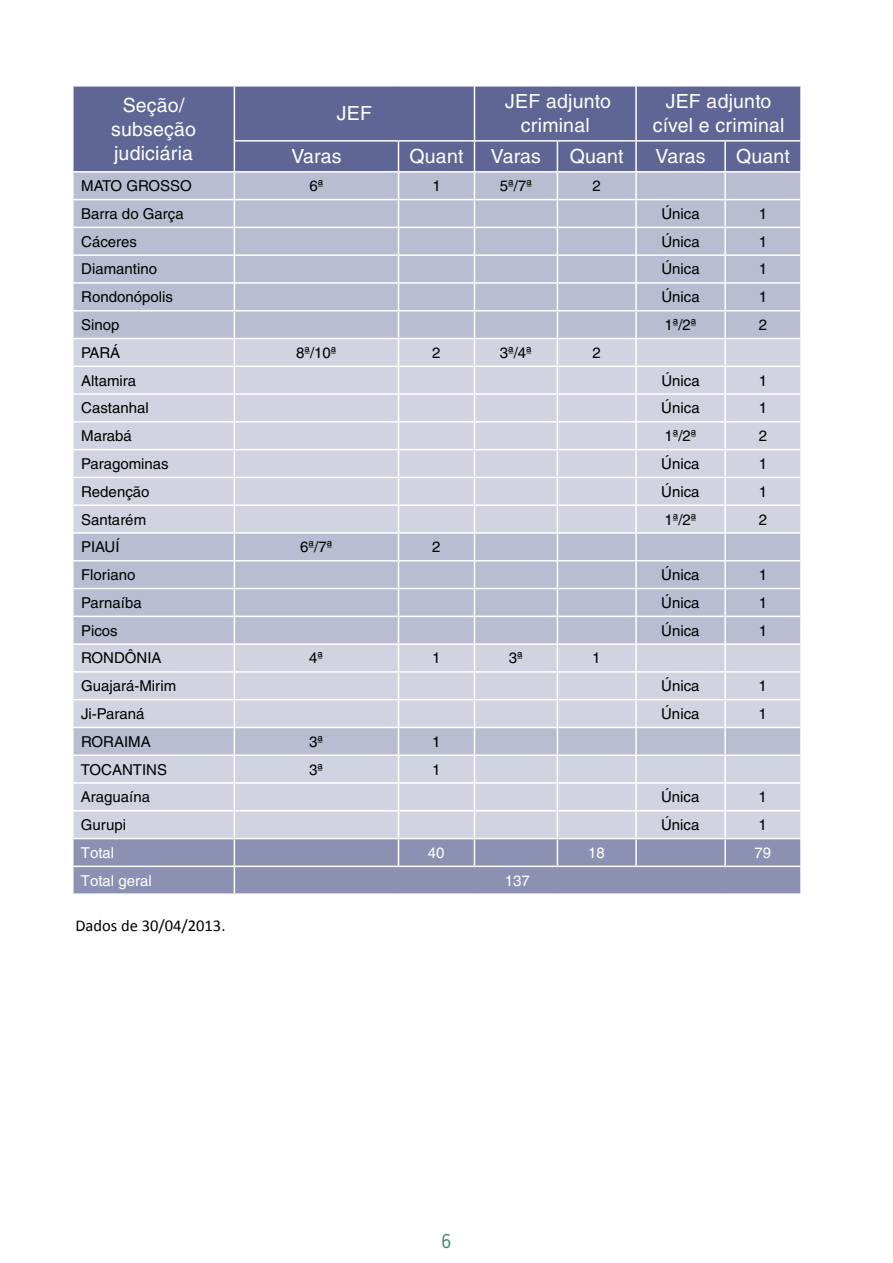
<style>
.page{position:relative;width:893px;height:1263px;background:#fff}
.page>*{position:absolute;margin:0;border:0;box-sizing:border-box;transform-origin:0 0}
.t1{font:21px "Orator Std";color:#3c8476}
.t2{font:19.5px/24px "Helvetica LT Std";letter-spacing:.01em;color:#fff;text-align:center}
.t3{font:16.5px "Calibri";color:#000}
.t4{font:15px "Helvetica";color:#000}
.t5{font:15px "Helvetica";color:#fff}
</style>
<div class="page">
<div style="left:74px;top:87px;width:726px;height:55px;background:#5f6695"></div>
<hr style="left:234px;top:87px;width:1px;height:53px;background:#fff">
<hr style="left:474px;top:87px;width:1px;height:53px;background:#fff">
<hr style="left:635px;top:87px;width:2px;height:53px;background:#fff">
<hr style="left:234px;top:140px;width:164px;height:2px;background:#fff">
<hr style="left:398px;top:140px;width:76px;height:2px;background:#fff">
<hr style="left:474px;top:140px;width:83px;height:2px;background:#fff">
<hr style="left:557px;top:140px;width:79px;height:2px;background:#fff">
<hr style="left:636px;top:140px;width:89px;height:2px;background:#fff">
<hr style="left:725px;top:140px;width:77px;height:2px;background:#fff">
<svg style="left:73px;top:142px;width:728px;height:751px;background:#c1c4d6"></svg>
<hr style="left:398px;top:865px;width:76px;height:2px;background:#fff">
<hr style="left:474px;top:865px;width:83px;height:2px;background:#fff">
<hr style="left:557px;top:865px;width:79px;height:2px;background:#fff">
<hr style="left:636px;top:865px;width:89px;height:2px;background:#fff">
<hr style="left:725px;top:865px;width:77px;height:2px;background:#fff">
<hr style="left:800px;top:867px;width:2px;height:26px;background:#fff">
<h2 class="t2" style="left:111px;top:93px;width:86px">Seção/ subseção judiciária</h2>
<h2 class="t2" style="left:337px;top:101px;width:37px">JEF</h2>
<h2 class="t2" style="left:505px;top:89px;width:107px">JEF adjunto criminal</h2>
<h2 class="t2" style="left:653px;top:89px;width:133px">JEF adjunto cível e criminal</h2>
<h2 class="t2" style="left:291px;top:144px;width:52px">Varas</h2>
<h2 class="t2" style="left:410px;top:144px;width:55px">Quant</h2>
<h2 class="t2" style="left:491px;top:144px;width:52px">Varas</h2>
<h2 class="t2" style="left:570px;top:144px;width:55px">Quant</h2>
<h2 class="t2" style="left:656px;top:144px;width:52px">Varas</h2>
<h2 class="t2" style="left:736px;top:144px;width:55px">Quant</h2>
<p class="t4" style="left:81px;top:177px;width:112px">MATO GROSSO</p>
<p class="t4" style="left:309px;top:177px;width:15px">6ª</p>
<p class="t4" style="left:432px;top:177px;width:10px">1</p>
<p class="t4" style="left:500px;top:177px;width:33px">5ª/7ª</p>
<p class="t4" style="left:593px;top:177px;width:10px">2</p>
<p class="t4" style="left:81px;top:205px;width:104px">Barra do Garça</p>
<p class="t4" style="left:661px;top:205px;width:40px">Única</p>
<p class="t4" style="left:759px;top:205px;width:10px">1</p>
<p class="t4" style="left:81px;top:233px;width:57px">Cáceres</p>
<p class="t4" style="left:661px;top:233px;width:40px">Única</p>
<p class="t4" style="left:759px;top:233px;width:10px">1</p>
<p class="t4" style="left:81px;top:260px;width:77px">Diamantino</p>
<p class="t4" style="left:661px;top:260px;width:40px">Única</p>
<p class="t4" style="left:759px;top:260px;width:10px">1</p>
<p class="t4" style="left:81px;top:288px;width:93px">Rondonópolis</p>
<p class="t4" style="left:661px;top:288px;width:40px">Única</p>
<p class="t4" style="left:759px;top:288px;width:10px">1</p>
<p class="t4" style="left:81px;top:316px;width:40px">Sinop</p>
<p class="t4" style="left:665px;top:316px;width:33px">1ª/2ª</p>
<p class="t4" style="left:759px;top:316px;width:10px">2</p>
<p class="t4" style="left:81px;top:344px;width:41px">PARÁ</p>
<p class="t4" style="left:296px;top:344px;width:42px">8ª/10ª</p>
<p class="t4" style="left:432px;top:344px;width:10px">2</p>
<p class="t4" style="left:500px;top:344px;width:33px">3ª/4ª</p>
<p class="t4" style="left:592px;top:344px;width:10px">2</p>
<p class="t4" style="left:81px;top:372px;width:56px">Altamira</p>
<p class="t4" style="left:661px;top:372px;width:40px">Única</p>
<p class="t4" style="left:759px;top:372px;width:10px">1</p>
<p class="t4" style="left:81px;top:399px;width:69px">Castanhal</p>
<p class="t4" style="left:661px;top:399px;width:40px">Única</p>
<p class="t4" style="left:759px;top:399px;width:10px">1</p>
<p class="t4" style="left:81px;top:427px;width:52px">Marabá</p>
<p class="t4" style="left:664px;top:427px;width:33px">1ª/2ª</p>
<p class="t4" style="left:759px;top:427px;width:10px">2</p>
<p class="t4" style="left:81px;top:455px;width:89px">Paragominas</p>
<p class="t4" style="left:661px;top:455px;width:40px">Única</p>
<p class="t4" style="left:759px;top:455px;width:10px">1</p>
<p class="t4" style="left:81px;top:483px;width:70px">Redenção</p>
<p class="t4" style="left:661px;top:483px;width:40px">Única</p>
<p class="t4" style="left:759px;top:483px;width:10px">1</p>
<p class="t4" style="left:81px;top:510px;width:67px">Santarém</p>
<p class="t4" style="left:664px;top:510px;width:33px">1ª/2ª</p>
<p class="t4" style="left:759px;top:510px;width:10px">2</p>
<p class="t4" style="left:81px;top:538px;width:40px">PIAUÍ</p>
<p class="t4" style="left:300px;top:538px;width:33px">6ª/7ª</p>
<p class="t4" style="left:432px;top:538px;width:10px">2</p>
<p class="t4" style="left:81px;top:566px;width:56px">Floriano</p>
<p class="t4" style="left:661px;top:566px;width:40px">Única</p>
<p class="t4" style="left:759px;top:566px;width:10px">1</p>
<p class="t4" style="left:81px;top:594px;width:62px">Parnaíba</p>
<p class="t4" style="left:661px;top:594px;width:40px">Única</p>
<p class="t4" style="left:759px;top:594px;width:10px">1</p>
<p class="t4" style="left:81px;top:622px;width:38px">Picos</p>
<p class="t4" style="left:661px;top:622px;width:40px">Única</p>
<p class="t4" style="left:759px;top:622px;width:10px">1</p>
<p class="t4" style="left:81px;top:649px;width:82px">RONDÔNIA</p>
<p class="t4" style="left:309px;top:649px;width:15px">4ª</p>
<p class="t4" style="left:432px;top:649px;width:10px">1</p>
<p class="t4" style="left:509px;top:649px;width:15px">3ª</p>
<p class="t4" style="left:592px;top:649px;width:10px">1</p>
<p class="t4" style="left:81px;top:677px;width:97px">Guajará-Mirim</p>
<p class="t4" style="left:661px;top:677px;width:40px">Única</p>
<p class="t4" style="left:759px;top:677px;width:10px">1</p>
<p class="t4" style="left:81px;top:705px;width:65px">Ji-Paraná</p>
<p class="t4" style="left:661px;top:705px;width:40px">Única</p>
<p class="t4" style="left:759px;top:705px;width:10px">1</p>
<p class="t4" style="left:81px;top:733px;width:71px">RORAIMA</p>
<p class="t4" style="left:309px;top:733px;width:15px">3ª</p>
<p class="t4" style="left:432px;top:733px;width:10px">1</p>
<p class="t4" style="left:81px;top:760px;width:88px">TOCANTINS</p>
<p class="t4" style="left:309px;top:760px;width:15px">3ª</p>
<p class="t4" style="left:432px;top:760px;width:10px">1</p>
<p class="t4" style="left:81px;top:788px;width:71px">Araguaína</p>
<p class="t4" style="left:661px;top:788px;width:40px">Única</p>
<p class="t4" style="left:759px;top:788px;width:10px">1</p>
<p class="t4" style="left:81px;top:816px;width:47px">Gurupi</p>
<p class="t4" style="left:661px;top:816px;width:40px">Única</p>
<p class="t4" style="left:759px;top:816px;width:10px">1</p>
<p class="t5" style="left:81px;top:844px;width:35px">Total</p>
<p class="t5" style="left:428px;top:844px;width:18px">40</p>
<p class="t5" style="left:588px;top:844px;width:18px">18</p>
<p class="t5" style="left:754px;top:844px;width:18px">79</p>
<p class="t5" style="left:81px;top:872px;width:72px">Total geral</p>
<p class="t5" style="left:505px;top:872px;width:27px">137</p>
<p class="t3" style="left:75px;top:915px;width:152px">Dados de 30/04/2013.</p>
<h1 class="t1" style="left:440px;top:1226px;width:14px">6</h1>
</div>
